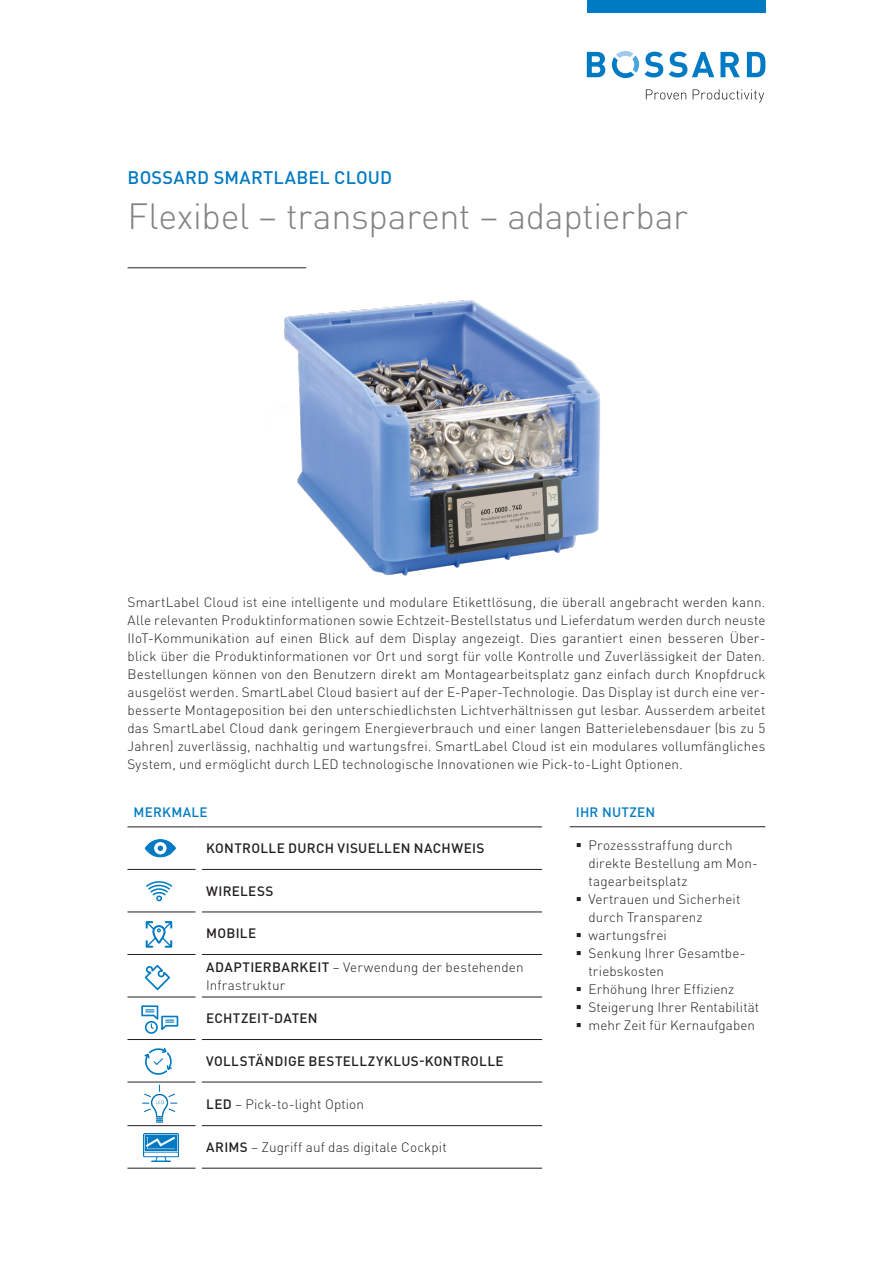
<style>
.page{position:relative;width:893px;height:1263px;background:#fff}
.page>*{position:absolute;margin:0;border:0;box-sizing:border-box;transform-origin:0 0}
.t1{font:300 36px "DINOT";letter-spacing:-.015em;color:#808285}
.t2{font:500 18px "DINOT";letter-spacing:.015em;color:#007ac2}
.t3{font:300 13.5px/18px "DINOT";letter-spacing:.01em;color:#231f20}
.t4{font:500 13.5px "DINOT";letter-spacing:.025em;color:#231f20}
.t5{font:500 13.5px "DINOT";letter-spacing:.02em;color:#007ac2}
.s1{font-weight:500}
</style>
<div class="page">
<hr style="left:128px;top:267px;width:178px;height:1px;background:#231f20">
<hr style="left:202px;top:826px;width:340px;height:1px;background:#231f20">
<hr style="left:202px;top:869px;width:340px;height:1px;background:#231f20">
<hr style="left:202px;top:912px;width:340px;height:1px;background:#231f20">
<hr style="left:202px;top:954px;width:340px;height:1px;background:#231f20">
<hr style="left:202px;top:997px;width:340px;height:1px;background:#231f20">
<hr style="left:202px;top:1039px;width:340px;height:1px;background:#231f20">
<hr style="left:202px;top:1082px;width:340px;height:1px;background:#231f20">
<hr style="left:202px;top:1125px;width:340px;height:1px;background:#231f20">
<hr style="left:202px;top:1168px;width:340px;height:1px;background:#231f20">
<hr style="left:127px;top:1039px;width:69px;height:1px;background:#231f20">
<hr style="left:127px;top:869px;width:69px;height:1px;background:#231f20">
<hr style="left:127px;top:912px;width:69px;height:1px;background:#231f20">
<hr style="left:127px;top:1082px;width:69px;height:1px;background:#231f20">
<hr style="left:127px;top:1125px;width:69px;height:1px;background:#231f20">
<hr style="left:127px;top:1168px;width:69px;height:1px;background:#231f20">
<hr style="left:127px;top:826px;width:69px;height:1px;background:#231f20">
<hr style="left:127px;top:954px;width:69px;height:1px;background:#231f20">
<hr style="left:127px;top:997px;width:69px;height:1px;background:#231f20">
<hr style="left:570px;top:826px;width:195px;height:1px;background:#231f20">
<svg style="left:646px;top:89px;width:40px;height:11px"></svg>
<svg style="left:693px;top:89px;width:71px;height:13px"></svg>
<svg style="left:587px;top:52px;width:18px;height:25px"></svg>
<svg style="left:669px;top:52px;width:45px;height:25px"></svg>
<svg style="left:720px;top:52px;width:20px;height:25px"></svg>
<svg style="left:747px;top:52px;width:18px;height:25px"></svg>
<svg style="left:612px;top:51px;width:51px;height:28px"></svg>
<div style="left:587px;top:0;width:178px;height:13px;background:#007ac2"></div>
<img style="left:284px;top:300px;width:316px;height:276px">
<svg style="left:145px;top:921px;width:27px;height:27px"></svg>
<svg style="left:146px;top:881px;width:27px;height:20px"></svg>
<svg style="left:145px;top:839px;width:30px;height:18px"></svg>
<div style="left:145px;top:839px;width:31px;height:18px;border:1px solid #007ac2;border-radius:50%"></div>
<svg style="left:154px;top:842px;width:13px;height:12px"></svg>
<svg style="left:158px;top:845px;width:5px;height:6px"></svg>
<div style="left:145px;top:1021px;width:13px;height:13px;border:2px solid #007ac2;border-radius:50%"></div>
<svg style="left:141px;top:1005px;width:38px;height:28px"></svg>
<svg style="left:144px;top:1048px;width:28px;height:27px"></svg>
<img style="left:142px;top:1084px;width:36px;height:39px">
<img style="left:143px;top:1133px;width:35px;height:28px">
<svg style="left:144px;top:965px;width:26px;height:26px"></svg>
<h2 class="t2" style="left:128px;top:165px;width:266px">BOSSARD SMARTLABEL CLOUD</h2>
<h1 class="t1" style="left:128px;top:191px;width:562px">Flexibel – transparent – adaptierbar</h1>
<p class="t3" style="left:128px;top:592px;width:639px;text-align:justify">SmartLabel Cloud ist eine intelligente und modulare Etikettlösung, die überall angebracht werden kann.<br>Alle relevanten Produktinformationen sowie Echtzeit-Bestellstatus und Lieferdatum werden durch neuste IIoT-Kommunikation auf einen Blick auf dem Display angezeigt. Dies garantiert einen besseren Über&shy;blick über die Produktinformationen vor Ort und sorgt für volle Kontrolle und Zuverlässigkeit der Daten.<br>Bestellungen können von den Benutzern direkt am Montagearbeitsplatz ganz einfach durch Knopfdruck ausgelöst werden. SmartLabel Cloud basiert auf der E-Paper-Technologie. Das Display ist durch eine ver&shy;besserte Montageposition bei den unterschiedlichsten Lichtverhältnissen gut lesbar. Ausserdem arbeitet das SmartLabel Cloud dank geringem Energieverbrauch und einer langen Batterielebensdauer (bis zu 5<br>Jahren) zuverlässig, nachhaltig und wartungsfrei. SmartLabel Cloud ist ein modulares vollumfängliches System, und ermöglicht durch LED technologische Innovationen wie Pick-to-Light Optionen.</p>
<p class="t5" style="left:134px;top:803px;width:76px">MERKMALE</p>
<p class="t4" style="left:206px;top:839px;width:280px">KONTROLLE DURCH VISUELLEN NACHWEIS</p>
<p class="t4" style="left:206px;top:882px;width:69px">WIRELESS</p>
<p class="t4" style="left:206px;top:924px;width:51px">MOBILE</p>
<p class="t3" style="left:206px;top:957px;width:319px"><span class="s1">ADAPTIERBARKEIT</span> – Verwendung der bestehenden<br>Infrastruktur</p>
<p class="t4" style="left:206px;top:1009px;width:113px">ECHTZEIT-DATEN</p>
<p class="t4" style="left:206px;top:1052px;width:299px">VOLLSTÄNDIGE BESTELLZYKLUS-KONTROLLE</p>
<p class="t3" style="left:206px;top:1094px;width:159px"><span class="s1">LED</span> – Pick-to-light Option</p>
<p class="t3" style="left:206px;top:1137px;width:242px"><span class="s1">ARIMS</span> – Zugriff auf das digitale Cockpit</p>
<p class="t5" style="left:576px;top:803px;width:81px">IHR NUTZEN</p>
<p class="t3" style="left:588px;top:835px;width:171px;text-indent:-13px">▪ Prozessstraffung durch direkte Bestellung am Mon&shy;tagearbeitsplatz</p>
<p class="t3" style="left:588px;top:889px;width:153px;text-indent:-13px">▪ Vertrauen und Sicherheit durch Transparenz</p>
<p class="t3" style="left:576px;top:925px;width:93px">▪ wartungsfrei</p>
<p class="t3" style="left:588px;top:943px;width:159px;text-indent:-13px">▪ Senkung Ihrer Gesamtbe&shy;triebskosten</p>
<p class="t3" style="left:576px;top:979px;width:160px">▪ Erhöhung Ihrer Effizienz</p>
<p class="t3" style="left:576px;top:997px;width:185px">▪ Steigerung Ihrer Rentabilität</p>
<p class="t3" style="left:576px;top:1015px;width:181px">▪ mehr Zeit für Kernaufgaben</p>
</div>
